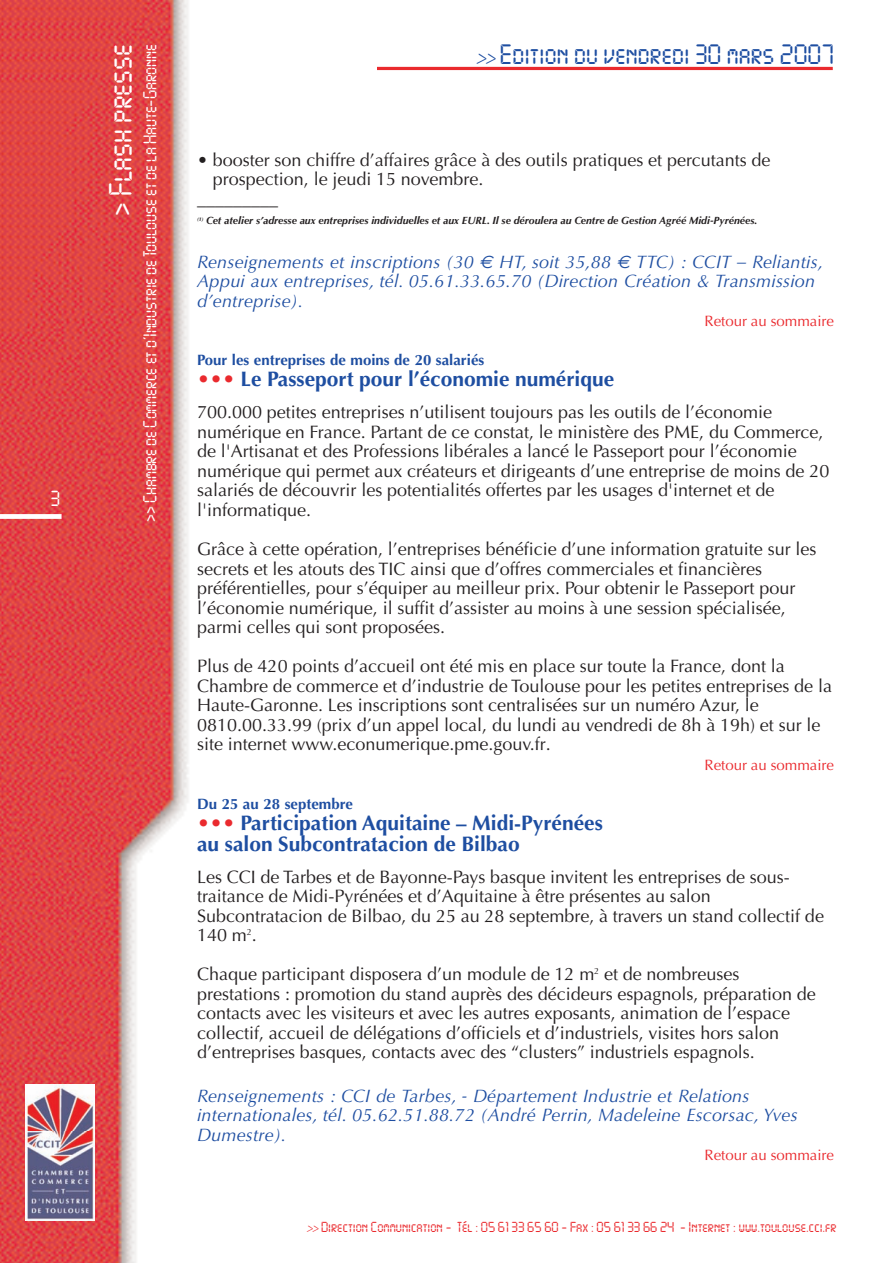
<style>
.page{position:relative;width:893px;height:1263px;background:#fff}
.page>*{position:absolute;margin:0;border:0;box-sizing:border-box;transform-origin:0 0}
.t1{font:28.5px "Digital ICG";color:#fff}
.t2{font:24.6px "Digital ICG";color:#1e4ea1}
.t3{font:700 21px/21px "Optima";color:#1e4ea1}
.t4{font:19.2px "Digital ICG";color:#fff}
.t5{font:18px/19.5px "Optima";color:#231f20}
.t6{font:italic 18px/19.5px "Optima";letter-spacing:.01em;color:#1e4ea1}
.t7{font:16.5px "Digital ICG";letter-spacing:-.01em;color:#fff}
.t8{font:700 15px "Optima";color:#1e4ea1}
.t9{font:15px "Optima";color:#ea2a2e}
.t10{font:12.75px "Digital ICG";color:#ea2a2e}
.t11{font:italic 700 10.5px "Optima";color:#231f20}
.s1{font-family:"Univers";font-weight:300;font-style:italic;font-stretch:condensed;font-size:20.7px}
.s2{font-family:"Euro Sans"}
.s3{color:#ea2a2e}
.s4{font-family:"Univers";font-weight:300;font-style:italic;font-stretch:condensed}
</style>
<div class="page">
<hr style="left:377px;top:67px;width:456px;height:3px;background:#ea2a2e">
<img style="left:0;top:0;width:188px;height:1263px">
<div style="left:0;top:514px;width:62px;height:5px;background:#fff"></div>
<img style="left:25px;top:1084px;width:70px;height:47px">
<img style="left:25px;top:1131px;width:70px;height:89px">
<p class="t4" style="left:51px;top:488px;width:11px">3</p>
<h1 class="t1" style="left:105px;top:216px;width:173px;rotate:-90deg">&gt; Flash presse</h1>
<p class="t7" style="left:141px;top:522px;width:479px;rotate:-90deg">&gt;&gt; Chambre de Commerce et d’Industrie de Toulouse et de la Haute-Garonne</p>
<h2 class="t2" style="left:477px;top:41px;width:359px"><span class="s1">&gt;&gt;</span> Edition du vendredi 30 mars 2007</h2>
<p class="t5" style="left:197px;top:152px;width:575px">• booster son chiffre d’affaires grâce à des outils pratiques et percutants de</p>
<p class="t5" style="left:213px;top:171px;width:272px">prospection, le jeudi 15 novembre.</p>
<p class="t5" style="left:197px;top:191px;width:82px">_________</p>
<p class="t11" style="left:197px;top:217px;width:562px"><sup>(1)</sup> Cet atelier s’adresse aux entreprises individuelles et aux EURL. Il se déroulera au Centre de Gestion Agréé Midi-Pyrénées.</p>
<p class="t6" style="left:197px;top:254px;width:627px">Renseignements et inscriptions (30 <span class="s2">€</span> HT, soit 35,88 <span class="s2">€</span> TTC) : CCIT – Reliantis,<br>Appui aux entreprises, tél. 05.61.33.65.70 (Direction Création &amp; Transmission d’entreprise).</p>
<p class="t9" style="left:704px;top:315px;width:131px">Retour au sommaire</p>
<p class="t8" style="left:197px;top:354px;width:289px">Pour les entreprises de moins de 20 salariés</p>
<p class="t3" style="left:197px;top:371px;width:419px"><span class="s3">•••</span> Le Passeport pour l’économie numérique</p>
<p class="t5" style="left:197px;top:404px;width:634px">700.000 petites entreprises n’utilisent toujours pas les outils de l’économie numérique en France. Partant de ce constat, le ministère des PME, du Commerce, de l'Artisanat et des Professions libérales a lancé le Passeport pour l’économie numérique qui permet aux créateurs et dirigeants d’une entreprise de moins de 20 salariés de découvrir les potentialités offertes par les usages d'internet et de l'informatique.</p>
<p class="t5" style="left:197px;top:541px;width:621px">Grâce à cette opération, l’entreprises bénéficie d’une information gratuite sur les secrets et les atouts des TIC ainsi que d’offres commerciales et financières préférentielles, pour s’équiper au meilleur prix. Pour obtenir le Passeport pour l’économie numérique, il suffit d’assister au moins à une session spécialisée, parmi celles qui sont proposées.</p>
<p class="t5" style="left:197px;top:658px;width:636px">Plus de 420 points d’accueil ont été mis en place sur toute la France, dont la Chambre de commerce et d’industrie de Toulouse pour les petites entreprises de la Haute-Garonne. Les inscriptions sont centralisées sur un numéro Azur, le 0810.00.33.99 (prix d’un appel local, du lundi au vendredi de 8h à 19h) et sur le site internet www.econumerique.pme.gouv.fr.</p>
<p class="t9" style="left:704px;top:758px;width:131px">Retour au sommaire</p>
<p class="t8" style="left:197px;top:797px;width:157px">Du 25 au 28 septembre</p>
<p class="t3" style="left:197px;top:814px;width:407px"><span class="s3">•••</span> Participation Aquitaine – Midi-Pyrénées au salon Subcontratacion de Bilbao</p>
<p class="t5" style="left:197px;top:869px;width:628px">Les CCI de Tarbes et de Bayonne-Pays basque invitent les entreprises de sous&shy;traitance de Midi-Pyrénées et d’Aquitaine à être présentes au salon Subcontratacion de Bilbao, du 25 au 28 septembre, à travers un stand collectif de 140 m<sup>2</sup>.</p>
<p class="t5" style="left:197px;top:966px;width:620px">Chaque participant disposera d’un module de 12 m<sup>2</sup> et de nombreuses prestations : promotion du stand auprès des décideurs espagnols, préparation de contacts avec les visiteurs et avec les autres exposants, animation de l’espace collectif, accueil de délégations d’officiels et d’industriels, visites hors salon d’entreprises basques, contacts avec des “clusters” industriels espagnols.</p>
<p class="t6" style="left:197px;top:1087px;width:602px">Renseignements : CCI de Tarbes, - Département Industrie et Relations internationales, tél. 05.62.51.88.72 (André Perrin, Madeleine Escorsac, Yves<br>Dumestre).</p>
<p class="t9" style="left:704px;top:1149px;width:131px">Retour au sommaire</p>
<p class="t10" style="left:307px;top:1220px;width:531px"><span class="s4">&gt;&gt;</span> Direction Communication - Tél : 05 61 33 65 60 - Fax : 05 61 33 66 24 - Internet : www.toulouse.cci.fr</p>
</div>
